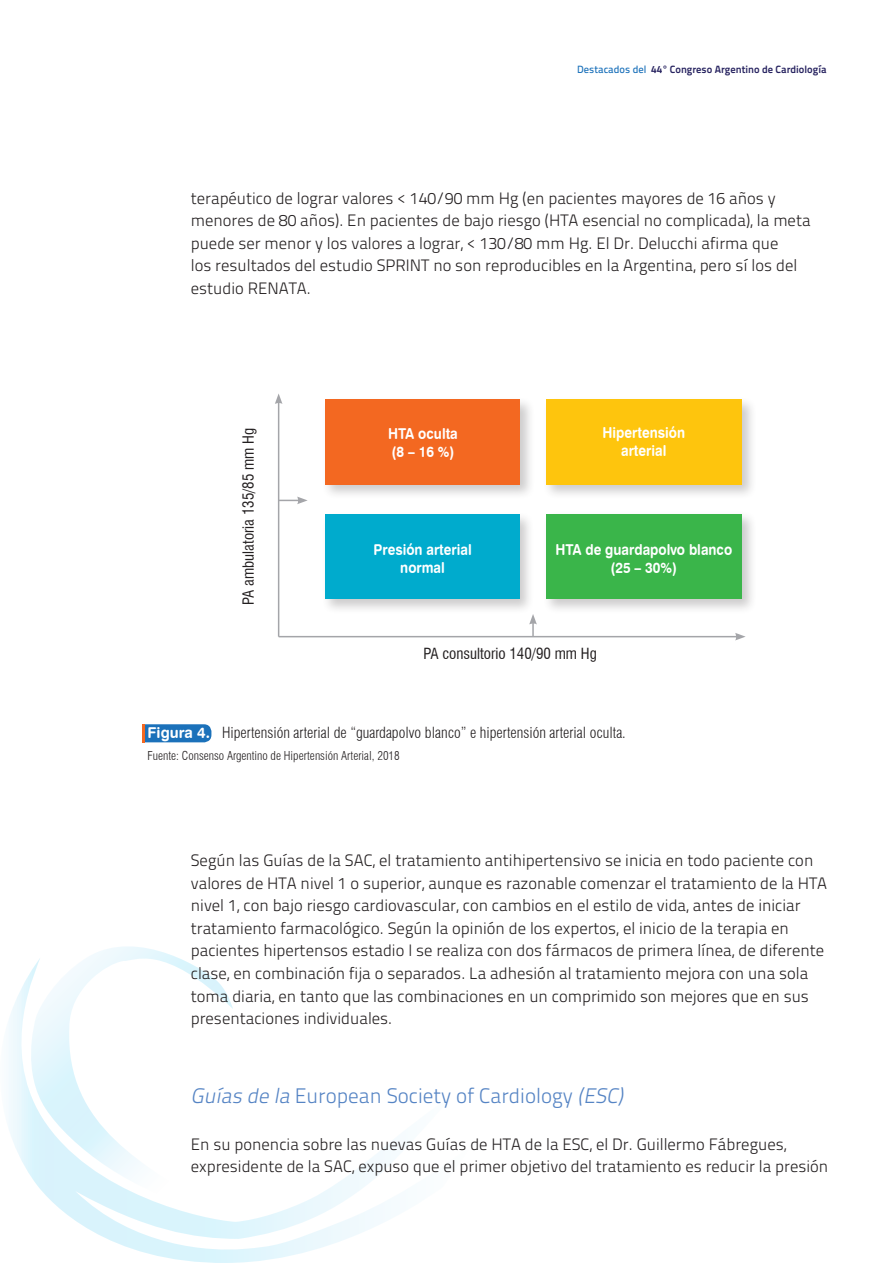
<style>
.page{position:relative;width:893px;height:1263px;background:#fff}
.page>*{position:absolute;margin:0;border:0;box-sizing:border-box;transform-origin:0 0}
.titulo_2{font:21px "Titillium Text 25 L 250 wt";color:#5584c4}
.texto_2{font:16.5px/22.5px "Titillium Text 25 L 250 wt";color:#231f20}
.figuras_tex_calado{font:15px/18px "Swiss 721 BT Bold Rounded";color:#fff;text-align:center;scale:.9 1}
.figuras_tex{font:300 condensed 15px "Swiss 721 BT";color:#231f20}
.figuras_tex-2{font:condensed 15px "Swiss 721 BT";color:#231f20}
.figuras_tex-3{font:300 condensed 12px "Swiss 721 BT";color:#231f20}
.t1{font:10.5px "Titillium Text 25 L 800 wt";color:#272360}
.s1{font-family:"Titillium Text 25 L 600 wt";color:#1b71ba}
.s2{font-family:"Swiss 721 BT Bold Rounded";font-weight:400;font-stretch:normal;color:#fff}
.s3{font-style:italic}
</style>
<div class="page">
<svg style="left:8px;top:988px;width:383px;height:275px"></svg>
<svg style="left:22px;top:947px;width:211px;height:262px"></svg>
<svg style="left:145px;top:724px;width:66px;height:18px"></svg>
<hr style="left:142px;top:724px;width:3px;height:18px;background:#f36821">
<div style="left:322px;top:397px;width:213px;height:103px;background:#231f20;opacity:.23"></div>
<div style="left:325px;top:400px;width:195px;height:85px;background:#f36821"></div>
<div style="left:543px;top:397px;width:214px;height:103px;background:#231f20;opacity:.23"></div>
<div style="left:546px;top:400px;width:196px;height:85px;background:#fec50d"></div>
<div style="left:322px;top:511px;width:213px;height:104px;background:#231f20;opacity:.23"></div>
<div style="left:325px;top:514px;width:195px;height:85px;background:#00abcd"></div>
<div style="left:543px;top:511px;width:214px;height:103px;background:#231f20;opacity:.23"></div>
<div style="left:546px;top:514px;width:196px;height:85px;background:#3ab54a"></div>
<hr style="left:279px;top:636px;width:458px;height:1px;background:#a4a5a9">
<svg style="left:735px;top:633px;width:11px;height:7px"></svg>
<svg style="left:279px;top:497px;width:29px;height:7px"></svg>
<svg style="left:529px;top:614px;width:8px;height:22px"></svg>
<hr style="left:278px;top:402px;width:1px;height:235px;background:#a4a5a9">
<svg style="left:275px;top:394px;width:7px;height:10px"></svg>
<p class="t1" style="left:577px;top:61px;width:251px"><span class="s1">Destacados del</span> 44° Congreso Argentino de Cardiología</p>
<p class="texto_2" style="left:191px;top:186px;width:621px">terapéutico de lograr valores &lt; 140/90 mm Hg (en pacientes mayores de 16 años y menores de 80 años). En pacientes de bajo riesgo (HTA esencial no complicada), la meta puede ser menor y los valores a lograr, &lt; 130/80 mm Hg. El Dr. Delucchi afirma que<br>los resultados del estudio SPRINT no son reproducibles en la Argentina, pero sí los del estudio RENATA.</p>
<p class="figuras_tex-2" style="left:239px;top:605px;width:178px;rotate:-90deg">PA ambulatoria 135/85 mm Hg</p>
<p class="figuras_tex_calado" style="left:388px;top:424px;width:79px">HTA oculta</p>
<p class="figuras_tex_calado" style="left:392px;top:442px;width:71px">(8 – 16 %)</p>
<p class="figuras_tex_calado" style="left:373px;top:540px;width:111px">Presión arterial normal</p>
<p class="figuras_tex_calado" style="left:602px;top:423px;width:93px">Hipertensión arterial</p>
<p class="figuras_tex_calado" style="left:555px;top:541px;width:198px">HTA de guardapolvo blanco</p>
<p class="figuras_tex_calado" style="left:610px;top:559px;width:76px">(25 – 30%)</p>
<p class="figuras_tex-2" style="left:423px;top:645px;width:175px">PA consultorio 140/90 mm Hg</p>
<p class="figuras_tex" style="left:148px;top:723px;width:480px"><span class="s2">Figura 4.</span> Hipertensión arterial de “guardapolvo blanco” e hipertensión arterial oculta.</p>
<p class="figuras_tex-3" style="left:148px;top:748px;width:254px">Fuente: Consenso Argentino de Hipertensión Arterial, 2018</p>
<p class="texto_2" style="left:191px;top:848px;width:638px">Según las Guías de la SAC, el tratamiento antihipertensivo se inicia en todo paciente con valores de HTA nivel 1 o superior, aunque es razonable comenzar el tratamiento de la HTA nivel 1, con bajo riesgo cardiovascular, con cambios en el estilo de vida, antes de iniciar tratamiento farmacológico. Según la opinión de los expertos, el inicio de la terapia en pacientes hipertensos estadio I se realiza con dos fármacos de primera línea, de diferente clase, en combinación fija o separados. La adhesión al tratamiento mejora con una sola toma diaria, en tanto que las combinaciones en un comprimido son mejores que en sus presentaciones individuales.</p>
<p class="titulo_2" style="left:191px;top:1080px;width:439px"><span class="s3">Guías de la</span> European Society of Cardiology <span class="s3">(ESC)</span></p>
<p class="texto_2" style="left:191px;top:1132px;width:639px">En su ponencia sobre las nuevas Guías de HTA de la ESC, el Dr. Guillermo Fábregues, expresidente de la SAC, expuso que el primer objetivo del tratamiento es reducir la presión</p>
</div>
